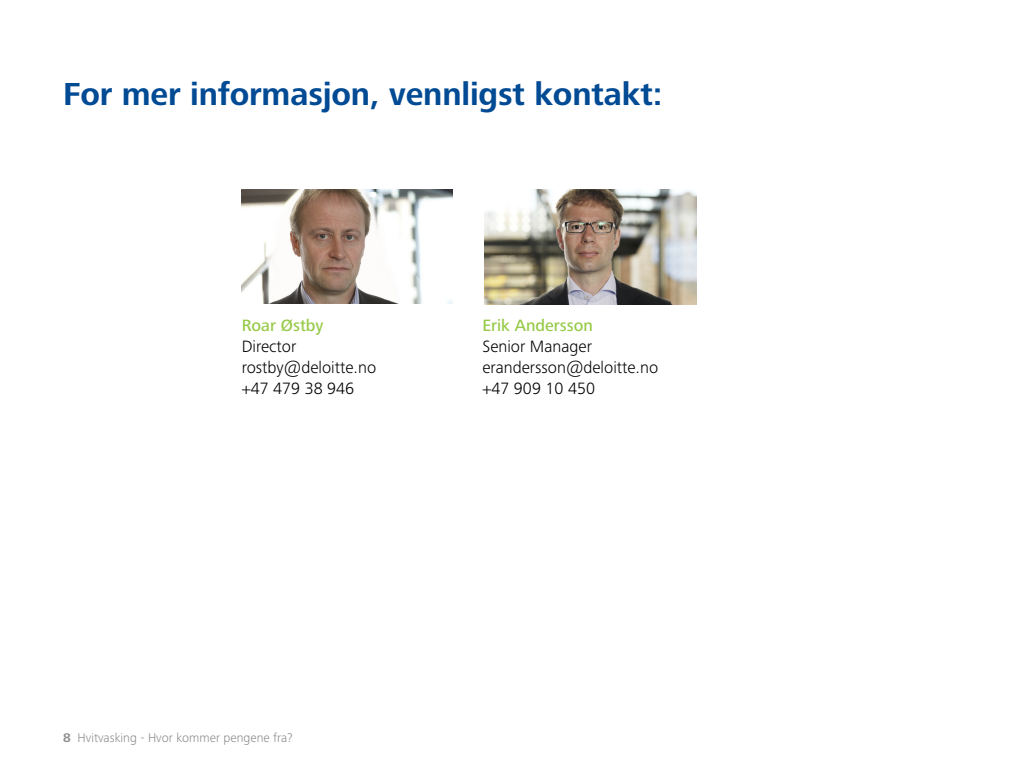
<style>
.page{position:relative;width:1024px;height:768px;background:#fff}
.page>*{position:absolute;margin:0;border:0;box-sizing:border-box;transform-origin:0 0}
.t1{font:700 33px "Frutiger Next Pro";letter-spacing:-.005em;color:#014a94}
.t2{font:300 17px/21px "Frutiger Next Pro";color:#000}
.t3{font:500 17px "Frutiger Next Pro";color:#97ca49}
.t4{font:300 13px "Frutiger Next Pro";color:#8c8c8c}
.s1{font-weight:700}
</style>
<div class="page">
<img style="left:484px;top:190px;width:213px;height:114px">
<img style="left:242px;top:190px;width:211px;height:113px">
<h1 class="t1" style="left:63px;top:75px;width:601px">For mer informasjon, vennligst kontakt:</h1>
<p class="t3" style="left:242px;top:316px;width:83px">Roar Østby</p>
<p class="t2" style="left:242px;top:336px;width:136px">Director rostby@deloitte.no +47 479 38 946</p>
<p class="t3" style="left:482px;top:316px;width:112px">Erik Andersson</p>
<p class="t2" style="left:482px;top:336px;width:177px">Senior Manager erandersson@deloitte.no +47 909 10 450</p>
<p class="t4" style="left:63px;top:730px;width:231px"><span class="s1">8</span> Hvitvasking - Hvor kommer pengene fra?</p>
</div>
